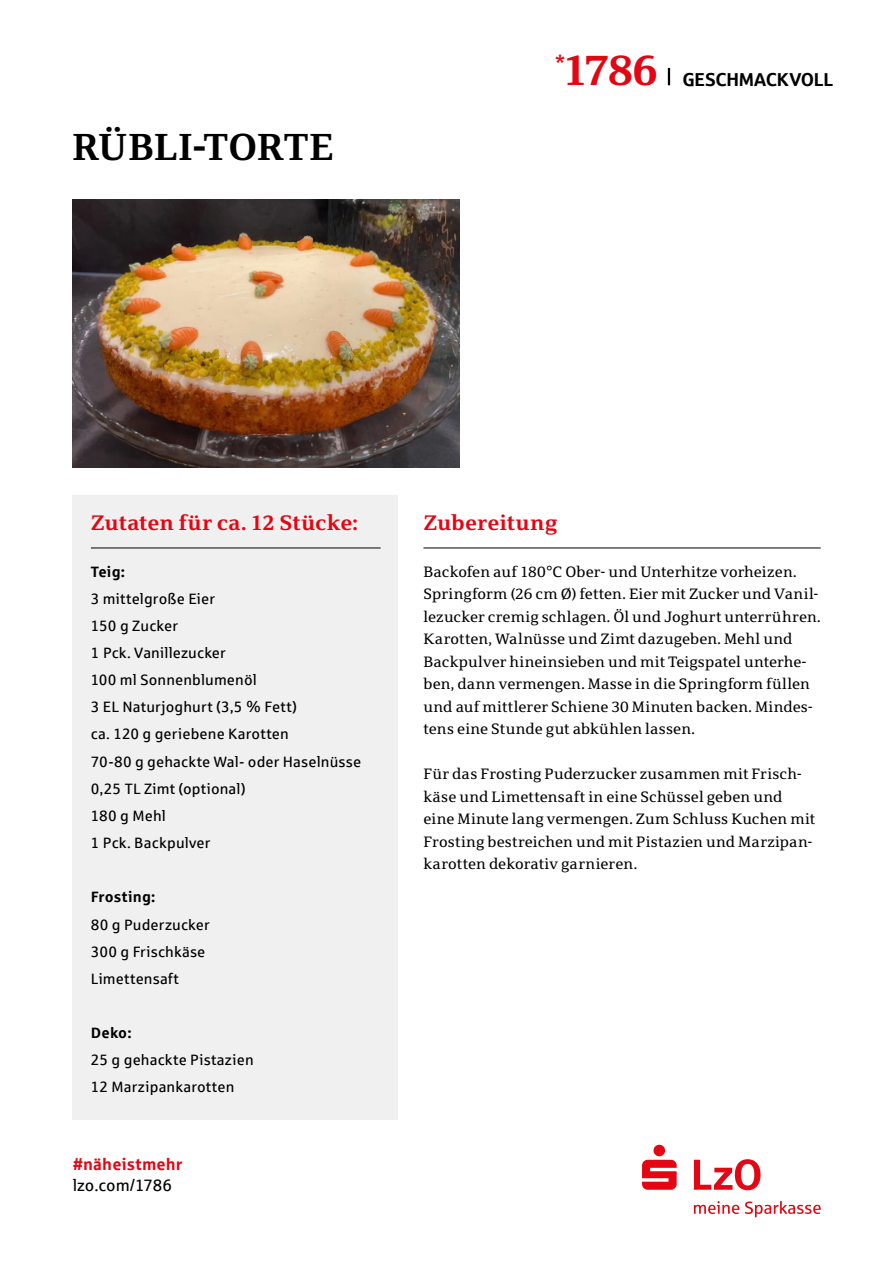
<style>
.page{position:relative;width:893px;height:1263px;background:#fff}
.page>*{position:absolute;margin:0;border:0;box-sizing:border-box;transform-origin:0 0}
.t1{font:700 42.6px "Sparkasse Serif";color:#e30613}
.t2{font:700 37.5px "Sparkasse Serif";letter-spacing:-.005em;color:#000}
.t3{font:700 21px "Sparkasse Serif";color:#e30613}
.t4{font:18.75px "Sparkasse Head";letter-spacing:.015em;color:#000}
.t5{font:700 16.5px "Sparkasse Rg";letter-spacing:.01em;color:#e30613}
.t6{font:16.5px "Sparkasse Rg";color:#000}
.t7{font:15px/22.5px "Sparkasse Serif";letter-spacing:.01em;color:#000}
.t8{font:15px/27.2px "Sparkasse Rg";letter-spacing:.01em;color:#000}
.t9{font:700 15px "Sparkasse Rg";letter-spacing:.01em;color:#000}
</style>
<div class="page">
<svg style="left:668px;top:68px;width:2px;height:17px"></svg>
<svg style="left:694px;top:1159px;width:66px;height:31px"></svg>
<svg style="left:642px;top:1145px;width:35px;height:45px"></svg>
<svg style="left:694px;top:1201px;width:127px;height:16px"></svg>
<img style="left:72px;top:200px;width:387px;height:268px">
<hr style="left:423px;top:548px;width:398px;height:1px;background:#000">
<div style="left:72px;top:495px;width:326px;height:624px;background:#f0f0f0"></div>
<hr style="left:91px;top:548px;width:290px;height:1px;background:#000">
<h2 class="t2" style="left:72px;top:124px;width:263px">RÜBLI-TORTE</h2>
<h1 class="t1" style="left:555px;top:44px;width:104px"><sup>*</sup>1786</h1>
<p class="t4" style="left:683px;top:67px;width:152px">GESCHMACKVOLL</p>
<h3 class="t3" style="left:91px;top:509px;width:268px">Zutaten für ca. 12 Stücke:</h3>
<p class="t9" style="left:91px;top:562px;width:36px">Teig:</p>
<p class="t8" style="left:91px;top:584px;width:272px">3 mittelgroße Eier<br>150 g Zucker<br>1 Pck. Vanillezucker<br>100 ml Sonnenblumenöl<br>3 EL Naturjoghurt (3,5 % Fett)<br>ca. 120 g geriebene Karotten<br>70-80 g gehackte Wal- oder Haselnüsse<br>0,25 TL Zimt (optional)<br>180 g Mehl<br>1 Pck. Backpulver</p>
<p class="t9" style="left:91px;top:887px;width:66px">Frosting:</p>
<p class="t8" style="left:91px;top:910px;width:120px">80 g Puderzucker<br>300 g Frischkäse<br>Limettensaft</p>
<p class="t9" style="left:91px;top:1023px;width:42px">Deko:</p>
<p class="t8" style="left:91px;top:1046px;width:164px">25 g gehackte Pistazien<br>12 Marzipankarotten</p>
<p class="t5" style="left:73px;top:1153px;width:111px">#näheistmehr</p>
<p class="t6" style="left:73px;top:1175px;width:101px">lzo.com/1786</p>
<h3 class="t3" style="left:423px;top:509px;width:135px">Zubereitung</h3>
<p class="t7" style="left:423px;top:560px;width:399px">Backofen auf 180°C Ober- und Unterhitze vorheizen.<br>Springform (26 cm Ø) fetten. Eier mit Zucker und Vanil&shy;lezucker cremig schlagen. Öl und Joghurt unterrühren.<br>Karotten, Walnüsse und Zimt dazugeben. Mehl und Backpulver hineinsieben und mit Teigspatel unterhe&shy;ben, dann vermengen. Masse in die Springform füllen und auf mittlerer Schiene 30 Minuten backen. Mindes&shy;tens eine Stunde gut abkühlen lassen.</p>
<p class="t7" style="left:423px;top:762px;width:393px">Für das Frosting Puderzucker zusammen mit Frisch&shy;käse und Limettensaft in eine Schüssel geben und eine Minute lang vermengen. Zum Schluss Kuchen mit Frosting bestreichen und mit Pistazien und Marzipan&shy;karotten dekorativ garnieren.</p>
</div>
